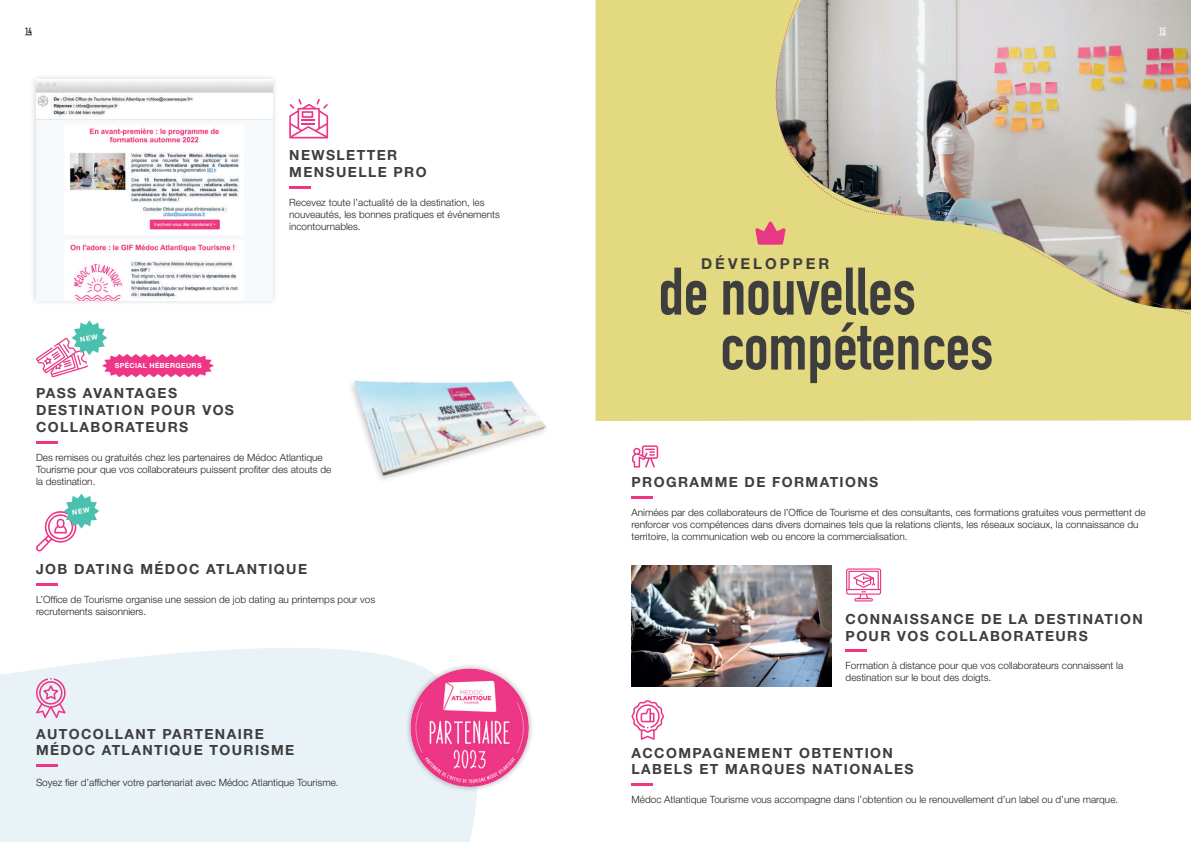
<style>
.page{position:relative;width:1191px;height:842px;background:#fff}
.page>*{position:absolute;margin:0;border:0;box-sizing:border-box;transform-origin:0 0}
.t1{font:700 66px/55px "DIN Condensed";color:#3e3e3f}
.t2{font:700 15px "Helvetica Neue LT Std";letter-spacing:.2em;color:#3e3e3f}
.t3{font:700 14px/16.8px "Helvetica Neue LT Std";letter-spacing:.1em;color:#3e3e3f}
.t4{font:300 10px/12px "Helvetica Neue LT Std";color:#231f20}
.t5{font:700 9px "DIN Condensed";color:#231f20}
.t6{font:700 9px "DIN Condensed";color:#fff}
.t7{font:700 7px "Helvetica Neue LT Std";letter-spacing:.05em;color:#fff}
</style>
<div class="page">
<div style="left:0;top:648px;width:477px;height:194px;background:#e9f2f7"></div>
<hr style="left:36px;top:441px;width:21px;height:2px;background:#ee3684">
<hr style="left:289px;top:186px;width:21px;height:3px;background:#ee3684">
<hr style="left:36px;top:583px;width:21px;height:2px;background:#ee3684">
<svg style="left:289px;top:99px;width:39px;height:39px"></svg>
<hr style="left:36px;top:764px;width:21px;height:3px;background:#ee3684">
<svg style="left:33px;top:678px;width:33px;height:40px"></svg>
<div style="left:30px;top:73px;width:248px;height:233px;background:#f7f7f8"></div>
<img style="left:36px;top:82px;width:236px;height:218px">
<div style="left:405px;top:663px;width:129px;height:129px;background:#231f20;opacity:.43"></div>
<img style="left:409px;top:667px;width:122px;height:122px">
<img style="left:351px;top:380px;width:195px;height:100px">
<div style="left:595px;top:0;width:596px;height:421px;background:#e2d980"></div>
<div style="left:678px;top:0;width:66px;height:312px;background:#e2d980"></div>
<hr style="left:631px;top:496px;width:22px;height:3px;background:#ee3684">
<svg style="left:632px;top:445px;width:26px;height:23px"></svg>
<hr style="left:631px;top:783px;width:22px;height:3px;background:#ee3684">
<svg style="left:631px;top:700px;width:33px;height:40px"></svg>
<hr style="left:845px;top:650px;width:22px;height:2px;background:#ee3684">
<svg style="left:846px;top:568px;width:35px;height:33px"></svg>
<img style="left:631px;top:565px;width:200px;height:121px">
<img style="left:744px;top:0;width:447px;height:317px">
<svg style="left:36px;top:320px;width:178px;height:57px"></svg>
<svg style="left:36px;top:494px;width:63px;height:57px"></svg>
<p class="t5" style="left:25px;top:25px;width:8px">14</p>
<p class="t7" style="left:115px;top:361px;width:88px">SPÉCIAL HÉBERGEURS</p>
<h3 class="t3" style="left:289px;top:147px;width:139px">NEWSLETTER<br>MENSUELLE PRO</h3>
<p class="t4" style="left:289px;top:196px;width:212px">Recevez toute l’actualité de la destination, les nouveautés, les bonnes pratiques et événements incontournables.</p>
<h3 class="t3" style="left:36px;top:385px;width:199px">PASS AVANTAGES<br>DESTINATION POUR VOS<br>COLLABORATEURS</h3>
<p class="t4" style="left:36px;top:451px;width:297px">Des remises ou gratuités chez les partenaires de Médoc Atlantique<br>Tourisme pour que vos collaborateurs puissent profiter des atouts de la destination.</p>
<h3 class="t3" style="left:36px;top:560px;width:273px">JOB DATING MÉDOC ATLANTIQUE</h3>
<p class="t4" style="left:36px;top:593px;width:341px">L’Office de Tourisme organise une session de job dating au printemps pour vos recrutements saisonniers.</p>
<h3 class="t3" style="left:36px;top:725px;width:260px">AUTOCOLLANT PARTENAIRE<br>MÉDOC ATLANTIQUE TOURISME</h3>
<p class="t4" style="left:36px;top:776px;width:304px">Soyez fier d’afficher votre partenariat avec Médoc Atlantique Tourisme.</p>
<p class="t6" style="left:1159px;top:25px;width:8px">15</p>
<h2 class="t2" style="left:701px;top:254px;width:130px">DÉVELOPPER</h2>
<h1 class="t1" style="left:719px;top:264px;width:275px;text-indent:-61px">de nouvelles compétences</h1>
<h3 class="t3" style="left:631px;top:473px;width:248px">PROGRAMME DE FORMATIONS</h3>
<p class="t4" style="left:631px;top:506px;width:515px">Animées par des collaborateurs de l’Office de Tourisme et des consultants, ces formations gratuites vous permettent de renforcer vos compétences dans divers domaines tels que la relations clients, les réseaux sociaux, la connaissance du territoire, la communication web ou encore la commercialisation.</p>
<h3 class="t3" style="left:845px;top:610px;width:299px">CONNAISSANCE DE LA DESTINATION<br>POUR VOS COLLABORATEURS</h3>
<p class="t4" style="left:845px;top:660px;width:279px">Formation à distance pour que vos collaborateurs connaissent la destination sur le bout des doigts.</p>
<h3 class="t3" style="left:631px;top:744px;width:284px">ACCOMPAGNEMENT OBTENTION<br>LABELS ET MARQUES NATIONALES</h3>
<p class="t4" style="left:631px;top:793px;width:488px">Médoc Atlantique Tourisme vous accompagne dans l’obtention ou le renouvellement d’un label ou d’une marque.</p>
</div>
